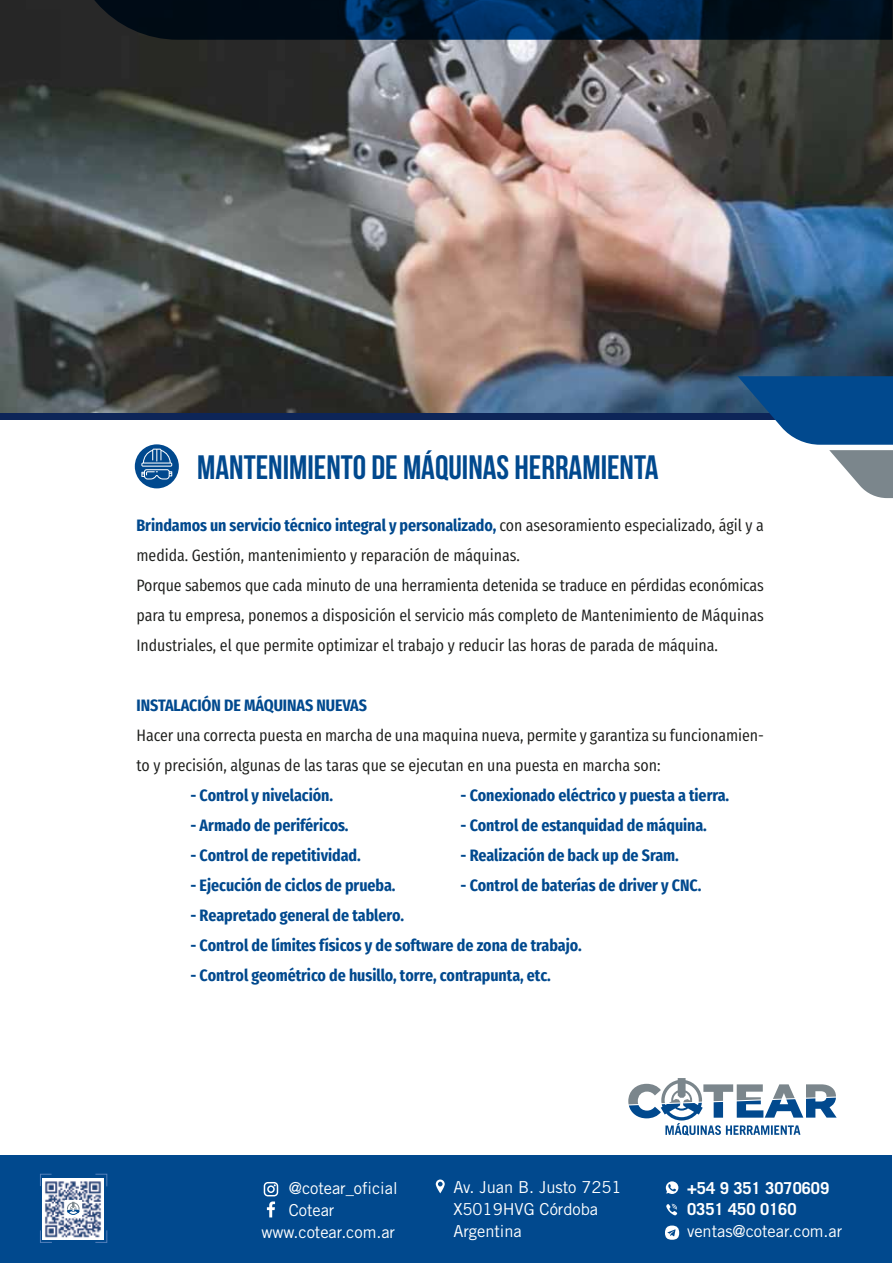
<style>
.page{position:relative;width:893px;height:1263px;background:#fff}
.page>*{position:absolute;margin:0;border:0;box-sizing:border-box;transform-origin:0 0}
.t1{font:700 33.9px "Bebas Neue";color:#01498e}
.t2{font:16.5px/30px "Fira Sans Condensed";letter-spacing:-.005em;color:#1d1e1c}
.t3{font:700 16.5px "Fira Sans Condensed";letter-spacing:-.005em;color:#01498e}
.t4{font:16.5px/21.8px "Trade Gothic";letter-spacing:-.005em;color:#fff}
.t5{font:700 16.5px/21.8px "Trade Gothic";letter-spacing:-.005em;color:#fff}
.s1{font-weight:700;color:#01498e}
</style>
<div class="page">
<img style="left:0;top:0;width:893px;height:413px">
<svg style="left:93px;top:0;width:799px;height:40px;background:#011a31"></svg>
<div style="left:135px;top:444px;width:44px;height:44px;background:#01498e;border-radius:50%"></div>
<svg style="left:141px;top:449px;width:31px;height:30px"></svg>
<div style="left:0;top:413px;width:893px;height:6px;background:#0d2558"></div>
<svg style="left:738px;top:376px;width:155px;height:122px"></svg>
<div style="left:0;top:1155px;width:892px;height:107px;background:#01498e"></div>
<svg style="left:264px;top:1182px;width:14px;height:35px"></svg>
<svg style="left:40px;top:1174px;width:12px;height:12px"></svg>
<svg style="left:40px;top:1230px;width:12px;height:13px"></svg>
<svg style="left:95px;top:1230px;width:12px;height:13px"></svg>
<svg style="left:95px;top:1174px;width:12px;height:13px"></svg>
<img style="left:43px;top:1178px;width:60px;height:61px">
<div style="left:65px;top:1200px;width:16px;height:17px;background:#fff"></div>
<svg style="left:67px;top:1202px;width:13px;height:13px"></svg>
<svg style="left:436px;top:1179px;width:9px;height:14px"></svg>
<svg style="left:666px;top:1204px;width:11px;height:11px"></svg>
<svg style="left:665px;top:1225px;width:14px;height:15px"></svg>
<svg style="left:666px;top:1181px;width:12px;height:13px"></svg>
<svg style="left:628px;top:1078px;width:209px;height:57px"></svg>
<h1 class="t1" style="left:197px;top:448px;width:463px">MANTENIMIENTO DE MÁQUINAS HERRAMIENTA</h1>
<p class="t2" style="left:137px;top:509px;width:629px"><span class="s1">Brindamos un servicio técnico integral y personalizado,</span> con asesoramiento especializado, ágil y a medida. Gestión, mantenimiento y reparación de máquinas.<br>Porque sabemos que cada minuto de una herramienta detenida se traduce en pérdidas económicas para tu empresa, ponemos a disposición el servicio más completo de Mantenimiento de Máquinas Industriales, el que permite optimizar el trabajo y reducir las horas de parada de máquina.</p>
<p class="t3" style="left:137px;top:690px;width:232px">INSTALACIÓN DE MÁQUINAS NUEVAS</p>
<p class="t2" style="left:137px;top:719px;width:629px">Hacer una correcta puesta en marcha de una maquina nueva, permite y garantiza su funcionamien&shy;to y precisión, algunas de las taras que se ejecutan en una puesta en marcha son:</p>
<p class="t3" style="left:191px;top:780px;width:144px">- Control y nivelación.</p>
<p class="t3" style="left:461px;top:780px;width:270px">- Conexionado eléctrico y puesta a tierra.</p>
<p class="t3" style="left:191px;top:810px;width:160px">- Armado de periféricos.</p>
<p class="t3" style="left:461px;top:810px;width:248px">- Control de estanquidad de máquina.</p>
<p class="t3" style="left:191px;top:840px;width:172px">- Control de repetitividad.</p>
<p class="t3" style="left:461px;top:840px;width:220px">- Realización de back up de Sram.</p>
<p class="t3" style="left:191px;top:870px;width:207px">- Ejecución de ciclos de prueba.</p>
<p class="t3" style="left:461px;top:870px;width:243px">- Control de baterías de driver y CNC.</p>
<p class="t3" style="left:191px;top:900px;width:215px">- Reapretado general de tablero.</p>
<p class="t3" style="left:191px;top:930px;width:393px">- Control de límites físicos y de software de zona de trabajo.</p>
<p class="t3" style="left:191px;top:960px;width:362px">- Control geométrico de husillo, torre, contrapunta, etc.</p>
<p class="t4" style="left:289px;top:1177px;width:110px">@cotear_oficial<br>Cotear</p>
<p class="t4" style="left:453px;top:1176px;width:170px">Av. Juan B. Justo 7251<br>X5019HVG Córdoba</p>
<p class="t4" style="left:262px;top:1221px;width:135px">www.cotear.com.ar</p>
<p class="t4" style="left:453px;top:1220px;width:70px">Argentina</p>
<p class="t5" style="left:687px;top:1177px;width:144px">+54 9 351 3070609<br>0351 450 0160</p>
<p class="t4" style="left:687px;top:1220px;width:157px">ventas@cotear.com.ar</p>
</div>
